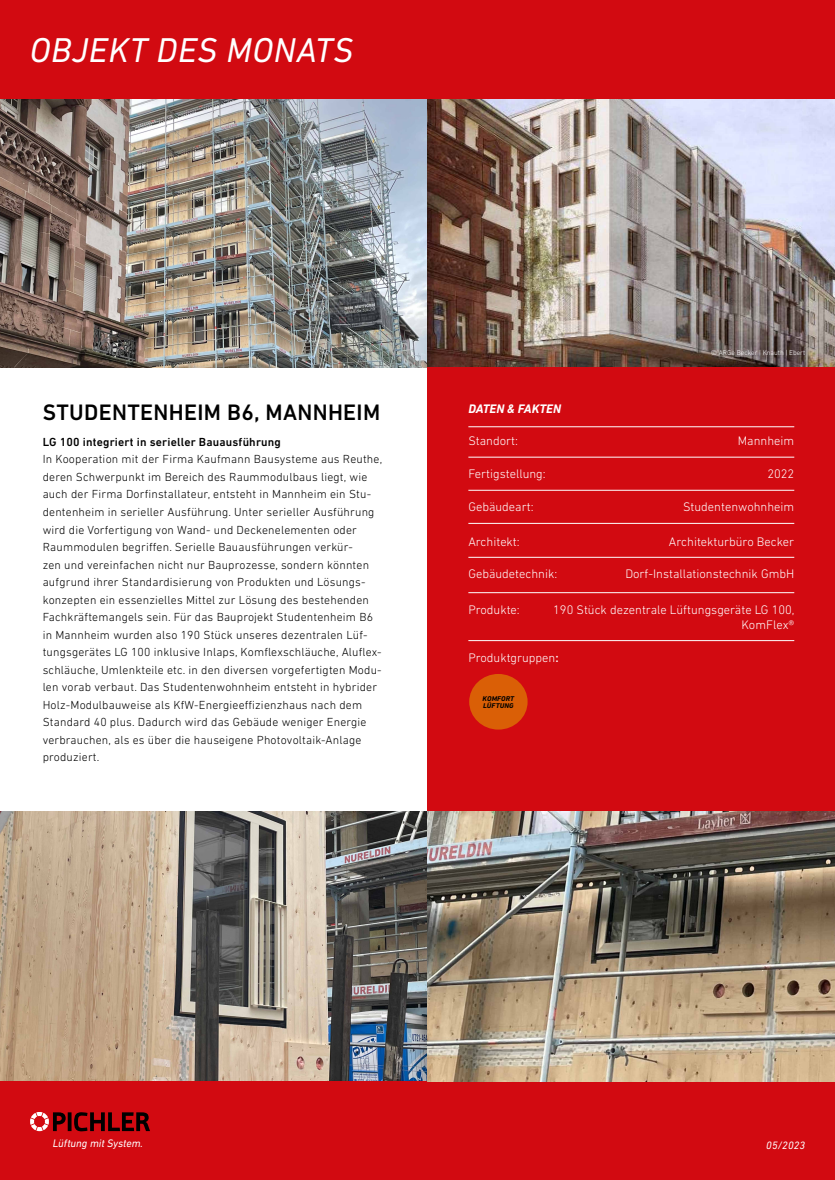
<style>
.page{position:relative;width:835px;height:1180px;background:#fff}
.page>*{position:absolute;margin:0;border:0;box-sizing:border-box;transform-origin:0 0}
.t1{font:italic 35px "DIN Next LT Pro";letter-spacing:.015em;color:#fff}
.t2{font:500 22.75px "DIN Next LT Pro";letter-spacing:.015em;color:#000}
.t3{font:300 12.6px/15px "DIN Next LT Pro";color:#fff;text-align:right}
.t4{font:italic 700 12.6px "DIN Next LT Pro";color:#fff}
.t5{font:300 11.9px/17.5px "DIN Next LT Pro";letter-spacing:.015em;color:#000}
.t6{font:500 11.9px "DIN Next LT Pro";letter-spacing:.015em;color:#000}
.t7{font:italic 11.09px "DIN Next LT Pro";color:#fff}
.t8{font:italic 10.85px "DIN Next LT Pro";letter-spacing:.015em;color:#fff}
.t9{font:300 7px "DIN Next LT Pro";color:#fff}
.t10{font:italic 700 7px/6.6px "DIN Next LT Pro";letter-spacing:.015em;color:#000;scale:1.05 1}
.s1{font-weight:500}
</style>
<div class="page">
<img style="left:0;top:98px;width:834px;height:270px">
<img style="left:0;top:812px;width:428px;height:269px">
<div style="left:0;top:0;width:834px;height:98px;background:#d20a11"></div>
<div style="left:0;top:1081px;width:834px;height:99px;background:#d20a11"></div>
<svg style="left:30px;top:1112px;width:120px;height:19px"></svg>
<div style="left:428px;top:368px;width:406px;height:444px;background:#d20a11"></div>
<hr style="left:468px;top:426px;width:326px;height:1px;background:#fff">
<hr style="left:468px;top:457px;width:326px;height:1px;background:#fff">
<hr style="left:468px;top:490px;width:326px;height:1px;background:#fff">
<hr style="left:468px;top:523px;width:326px;height:1px;background:#fff">
<hr style="left:468px;top:640px;width:326px;height:1px;background:#fff">
<hr style="left:468px;top:592px;width:326px;height:1px;background:#fff">
<div style="left:469px;top:674px;width:58px;height:55px;background:#da5f06;border-radius:50%"></div>
<hr style="left:468px;top:557px;width:326px;height:1px;background:#fff">
<img style="left:428px;top:812px;width:406px;height:269px">
<h1 class="t1" style="left:30px;top:30px;width:325px">OBJEKT DES MONATS</h1>
<p class="t9" style="left:711px;top:348px;width:95px">© ARGe Becker | Knauth | Ebert</p>
<p class="t4" style="left:468px;top:401px;width:94px">DATEN &amp; FAKTEN</p>
<p class="t3" style="left:468px;top:433px;width:51px">Standort:</p>
<p class="t3" style="left:737px;top:433px;width:58px">Mannheim</p>
<p class="t3" style="left:468px;top:466px;width:79px">Fertigstellung:</p>
<p class="t3" style="left:767px;top:466px;width:28px">2022</p>
<p class="t3" style="left:468px;top:499px;width:67px">Gebäudeart:</p>
<p class="t3" style="left:683px;top:499px;width:113px">Studentenwohnheim</p>
<h2 class="t2" style="left:43px;top:399px;width:339px">STUDENTENHEIM B6, MANNHEIM</h2>
<p class="t6" style="left:43px;top:435px;width:240px">LG 100 integriert in serieller Bauausführung</p>
<p class="t5" style="left:43px;top:450px;width:341px">In Kooperation mit der Firma Kaufmann Bausysteme aus Reuthe, deren Schwerpunkt im Bereich des Raummodulbaus liegt, wie auch der Firma Dorfinstallateur, entsteht in Mannheim ein Stu&shy;dentenheim in serieller Ausführung. Unter serieller Ausführung wird die Vorfertigung von Wand- und Deckenelementen oder Raummodulen begriffen. Serielle Bauausführungen verkür-<br>zen und vereinfachen nicht nur Bauprozesse, sondern könnten aufgrund ihrer Standardisierung von Produkten und Lösungs&shy;konzepten ein essenzielles Mittel zur Lösung des bestehenden Fachkräftemangels sein. Für das Bauprojekt Studentenheim B6 in Mannheim wurden also 190 Stück unseres dezentralen Lüf&shy;tungsgerätes LG 100 inklusive Inlaps, Komflexschläuche, Aluflex&shy;schläuche, Umlenkteile etc. in den diversen vorgefertigten Modu&shy;len vorab verbaut. Das Studentenwohnheim entsteht in hybrider Holz-Modulbauweise als KfW-Energieeffizienzhaus nach dem Standard 40 plus. Dadurch wird das Gebäude weniger Energie verbrauchen, als es über die hauseigene Photovoltaik-Anlage produziert.</p>
<p class="t3" style="left:468px;top:534px;width:53px">Architekt:</p>
<p class="t3" style="left:668px;top:534px;width:127px">Architekturbüro Becker</p>
<p class="t3" style="left:468px;top:566px;width:90px">Gebäudetechnik:</p>
<p class="t3" style="left:625px;top:566px;width:170px">Dorf-Installationstechnik GmbH</p>
<p class="t3" style="left:468px;top:602px;width:53px">Produkte:</p>
<p class="t3" style="left:553px;top:602px;width:243px">190 Stück dezentrale Lüftungsgeräte LG 100,<br>KomFlex®</p>
<p class="t3" style="left:468px;top:650px;width:92px">Produktgruppen<span class="s1">:</span></p>
<p class="t10" style="left:279px;top:702px;width:40px">FÖRDERUNG</p>
<p class="t10" style="left:482px;top:695px;width:31px">KOMFORT<br>LÜFTUNG</p>
<p class="t7" style="left:53px;top:1137px;width:92px">Lüftung mit System.</p>
<p class="t8" style="left:766px;top:1139px;width:40px">05/2023</p>
</div>
